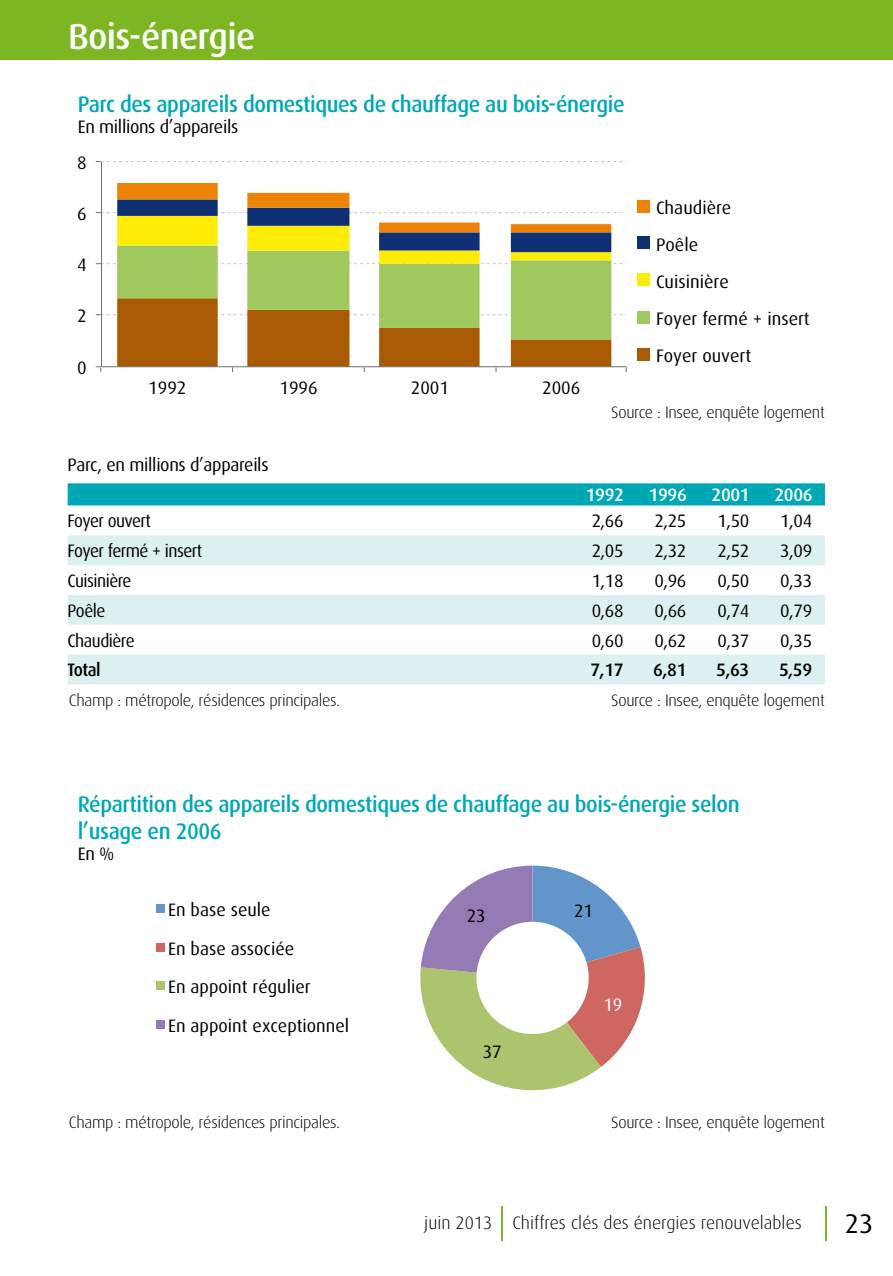
<style>
.page{position:relative;width:893px;height:1276px;background:#fff}
.page>*{position:absolute;margin:0;border:0;box-sizing:border-box;transform-origin:0 0}
.t1{font:500 36px "Dax OT";letter-spacing:-.02em;color:#fff}
.t2{font:27px "Dax OT";color:#000}
.t3{font:500 22.5px/27px "Dax OT";letter-spacing:-.02em;color:#00a8b5;scale:.96 1}
.t4{font:18px/36.9px "Dax OT";color:#000}
.t5{font:18px "Dax OT";letter-spacing:-.02em;color:#000}
.t6{font:18px "Dax OT";letter-spacing:-.03em;color:#000;scale:.95 1}
.t7{font:300 18px "Dax";color:#000}
.t8{font:500 18px "Dax OT";letter-spacing:-.02em;color:#fff}
.t9{font:500 18px "Dax OT";letter-spacing:-.025em;color:#000}
.t10{font:18px "Dax OT";color:#000;scale:.95 1}
.t11{font:500 18px "Dax OT";letter-spacing:-.025em;color:#000;scale:.95 1}
.t12{font:18px "Dax OT";color:#fff}
.t13{font:300 16.5px "Dax";letter-spacing:-.02em;color:#000}
</style>
<div class="page">
<hr style="left:501px;top:1206px;width:2px;height:34px;background:#7db623">
<hr style="left:825px;top:1206px;width:2px;height:34px;background:#7db623">
<div style="left:0;top:0;width:893px;height:60px;background:#7db623"></div>
<svg style="left:117px;top:264px;width:494px;height:34px;fill:#9fc85f"></svg>
<hr style="left:101px;top:162px;width:1px;height:205px;background:#6e6e6e">
<svg style="left:96px;top:183px;width:530px;height:81px"></svg>
<svg style="left:96px;top:161px;width:530px;height:1px"></svg>
<svg style="left:96px;top:298px;width:531px;height:74px"></svg>
<div style="left:637px;top:200px;width:13px;height:13px;background:#ec8307"></div>
<div style="left:637px;top:237px;width:13px;height:12px;background:#0f3173"></div>
<div style="left:637px;top:274px;width:13px;height:12px;background:#ffec06"></div>
<div style="left:637px;top:311px;width:13px;height:12px;background:#9fc85f"></div>
<div style="left:637px;top:348px;width:13px;height:13px;background:#a95b04"></div>
<svg style="left:420px;top:865px;width:225px;height:226px"></svg>
<div style="left:156px;top:904px;width:9px;height:9px;background:#6296cb"></div>
<div style="left:156px;top:943px;width:9px;height:8px;background:#cd6760"></div>
<div style="left:156px;top:981px;width:9px;height:9px;background:#abc46d"></div>
<div style="left:156px;top:1020px;width:9px;height:8px;background:#947bb3"></div>
<svg style="left:68px;top:483px;width:757px;height:23px;background:#09abb7"></svg>
<svg style="left:68px;top:535px;width:757px;height:149px;fill:#dceff1"></svg>
<h1 class="t1" style="left:68px;top:16px;width:189px">Bois-énergie</h1>
<p class="t3" style="left:78px;top:91px;width:571px">Parc des appareils domestiques de chauffage au bois-énergie</p>
<p class="t5" style="left:78px;top:116px;width:162px">En millions d’appareils</p>
<p class="t4" style="left:77px;top:144px;width:11px">8</p>
<p class="t4" style="left:77px;top:196px;width:11px">6</p>
<p class="t4" style="left:77px;top:247px;width:11px">4</p>
<p class="t4" style="left:77px;top:298px;width:11px">2</p>
<p class="t4" style="left:77px;top:349px;width:11px">0</p>
<p class="t4" style="left:148px;top:370px;width:40px">1992</p>
<p class="t4" style="left:280px;top:370px;width:40px">1996</p>
<p class="t4" style="left:411px;top:370px;width:40px">2001</p>
<p class="t4" style="left:542px;top:370px;width:40px">2006</p>
<p class="t5" style="left:68px;top:455px;width:202px">Parc, en millions d’appareils</p>
<p class="t4" style="left:656px;top:189px;width:155px">Chaudière<br>Poêle<br>Cuisinière<br>Foyer fermé + insert<br>Foyer ouvert</p>
<p class="t13" style="left:611px;top:403px;width:215px">Source : Insee, enquête logement</p>
<p class="t8" style="left:586px;top:485px;width:40px">1992</p>
<p class="t8" style="left:649px;top:485px;width:40px">1996</p>
<p class="t8" style="left:712px;top:485px;width:40px">2001</p>
<p class="t8" style="left:774px;top:485px;width:40px">2006</p>
<p class="t6" style="left:68px;top:511px;width:89px">Foyer ouvert</p>
<p class="t4" style="left:592px;top:503px;width:33px">2,66</p>
<p class="t4" style="left:655px;top:503px;width:33px">2,25</p>
<p class="t4" style="left:717px;top:503px;width:33px">1,50</p>
<p class="t4" style="left:780px;top:503px;width:33px">1,04</p>
<p class="t6" style="left:68px;top:541px;width:143px">Foyer fermé + insert</p>
<p class="t4" style="left:592px;top:533px;width:33px">2,05</p>
<p class="t4" style="left:655px;top:533px;width:33px">2,32</p>
<p class="t4" style="left:717px;top:533px;width:33px">2,52</p>
<p class="t4" style="left:780px;top:533px;width:33px">3,09</p>
<p class="t6" style="left:68px;top:571px;width:69px">Cuisinière</p>
<p class="t4" style="left:592px;top:562px;width:33px">1,18</p>
<p class="t4" style="left:655px;top:562px;width:33px">0,96</p>
<p class="t4" style="left:717px;top:562px;width:33px">0,50</p>
<p class="t4" style="left:780px;top:562px;width:33px">0,33</p>
<p class="t10" style="left:68px;top:600px;width:41px">Poêle</p>
<p class="t4" style="left:592px;top:592px;width:33px">0,68</p>
<p class="t4" style="left:655px;top:592px;width:33px">0,66</p>
<p class="t4" style="left:717px;top:592px;width:33px">0,74</p>
<p class="t4" style="left:780px;top:592px;width:33px">0,79</p>
<p class="t6" style="left:68px;top:630px;width:72px">Chaudière</p>
<p class="t4" style="left:592px;top:622px;width:33px">0,60</p>
<p class="t4" style="left:655px;top:622px;width:33px">0,62</p>
<p class="t4" style="left:717px;top:622px;width:33px">0,37</p>
<p class="t4" style="left:780px;top:622px;width:33px">0,35</p>
<p class="t11" style="left:68px;top:660px;width:36px">Total</p>
<p class="t9" style="left:590px;top:660px;width:35px">7,17</p>
<p class="t9" style="left:653px;top:660px;width:35px">6,81</p>
<p class="t9" style="left:716px;top:660px;width:35px">5,63</p>
<p class="t9" style="left:779px;top:660px;width:35px">5,59</p>
<p class="t13" style="left:69px;top:691px;width:273px">Champ : métropole, résidences principales.</p>
<p class="t13" style="left:611px;top:691px;width:215px">Source : Insee, enquête logement</p>
<p class="t3" style="left:78px;top:790px;width:691px">Répartition des appareils domestiques de chauffage au bois-énergie selon l’usage en 2006</p>
<p class="t4" style="left:78px;top:835px;width:38px">En %</p>
<p class="t4" style="left:168px;top:891px;width:183px;line-height:38.4px">En base seule<br>En base associée<br>En appoint régulier<br>En appoint exceptionnel</p>
<p class="t13" style="left:69px;top:1113px;width:273px">Champ : métropole, résidences principales.</p>
<p class="t4" style="left:467px;top:897px;width:21px">23</p>
<p class="t4" style="left:483px;top:1033px;width:21px">37</p>
<p class="t4" style="left:574px;top:892px;width:21px">21</p>
<p class="t12" style="left:603px;top:994px;width:21px">19</p>
<p class="t13" style="left:611px;top:1113px;width:215px">Source : Insee, enquête logement</p>
<p class="t7" style="left:424px;top:1213px;width:379px">juin 2013 Chiffres clés des énergies renouvelables</p>
<h2 class="t2" style="left:845px;top:1208px;width:30px">23</h2>
</div>
